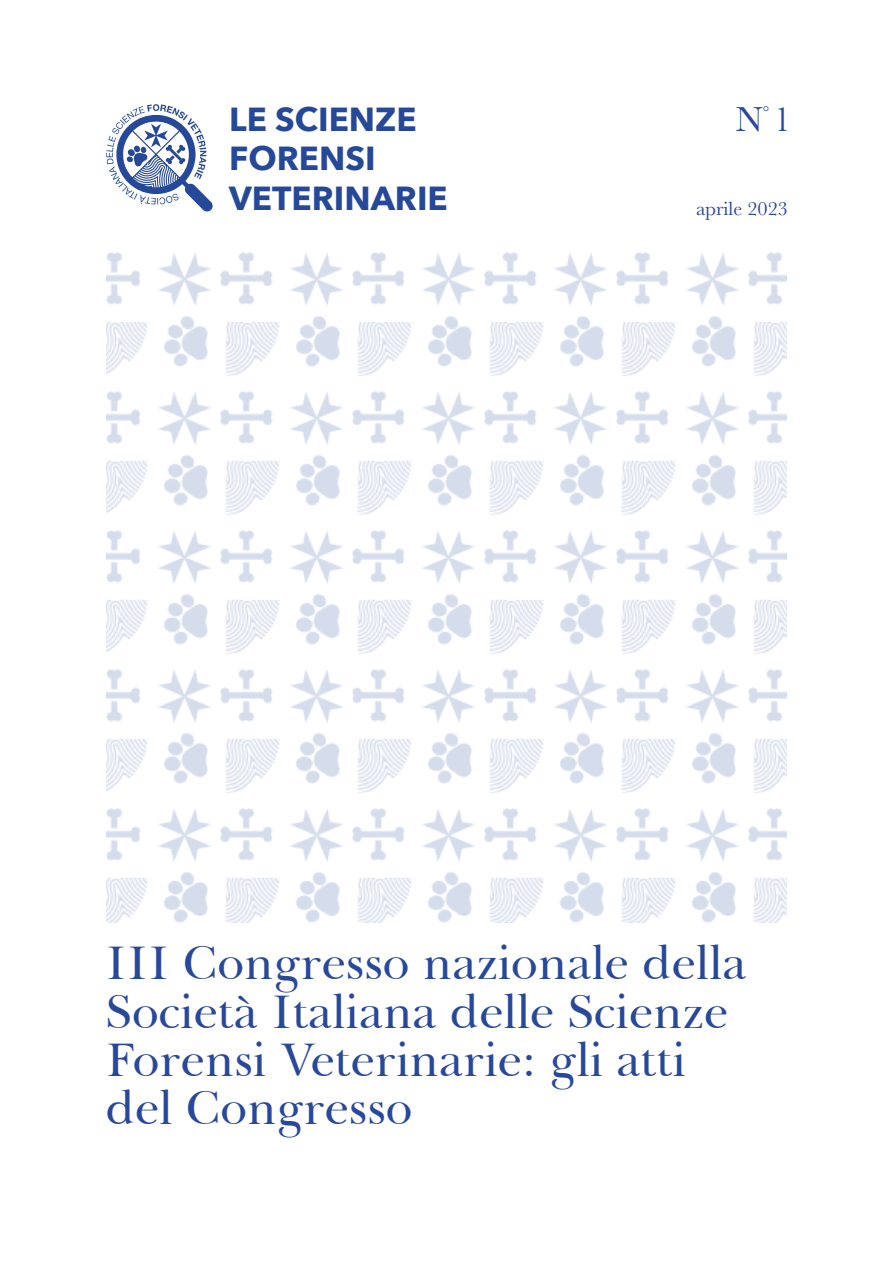
<style>
.page{position:relative;width:893px;height:1263px;background:#fff}
.page>*{position:absolute;margin:0;border:0;box-sizing:border-box;transform-origin:0 0}
.t1{font:48.15px/48.2px "Baskerville BT";color:#28489a}
.t2{font:36px "Baskerville";color:#28489a}
.t3{font:700 33.3px/39.9px "Avenir Next";color:#254899}
.t4{font:19.95px "Baskerville";color:#28489a}
</style>
<div class="page">
<svg style="left:106px;top:252px;width:681px;height:671px"></svg>
<svg style="left:106px;top:104px;width:107px;height:107px"></svg>
<p class="t3" style="left:229px;top:100px;width:220px">LE SCIENZE<br>FORENSI<br>VETERINARIE</p>
<p class="t2" style="left:736px;top:98px;width:57px">N<sup>°</sup> 1</p>
<p class="t4" style="left:696px;top:197px;width:93px">aprile 2023</p>
<p class="t1" style="left:106px;top:943px;width:642px">III Congresso nazionale della<br>Società Italiana delle Scienze<br>Forensi Veterinarie: gli atti del Congresso</p>
</div>
